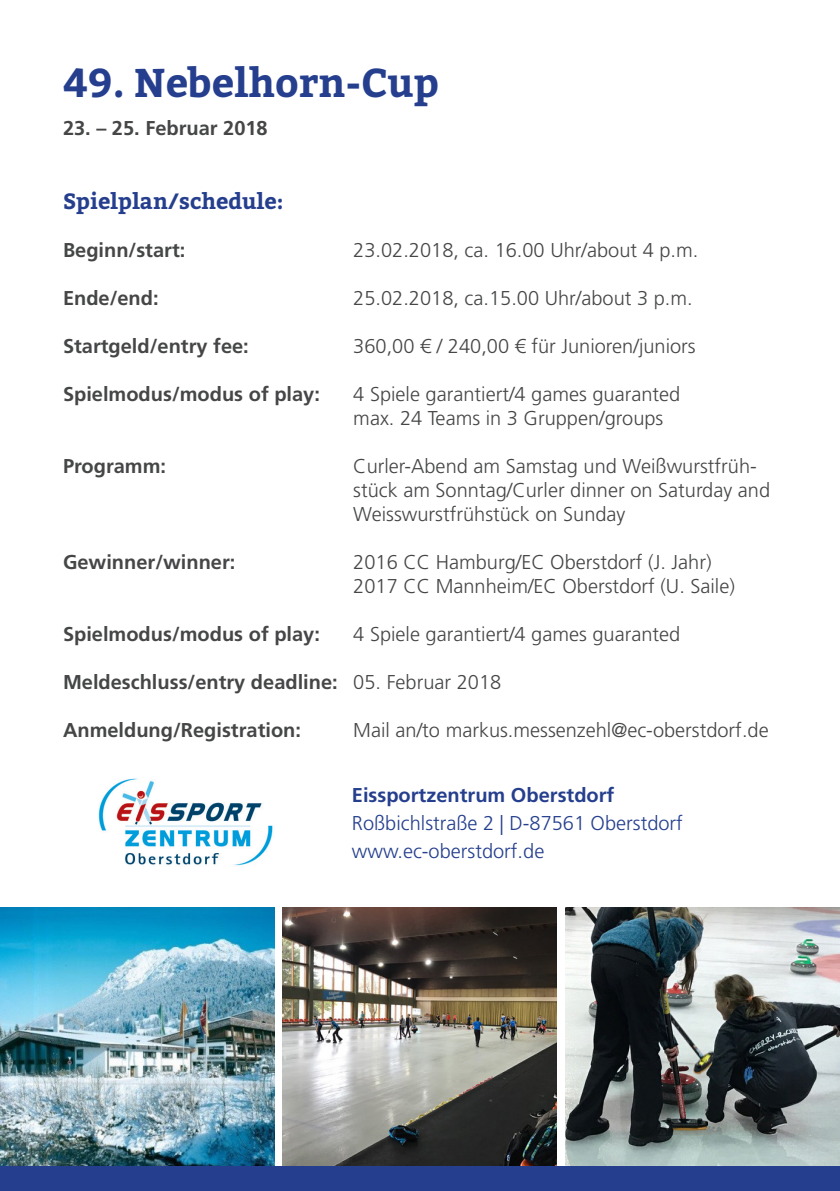
<style>
.page{position:relative;width:840px;height:1191px;background:#fff}
.page>*{position:absolute;margin:0;border:0;box-sizing:border-box;transform-origin:0 0}
.t1{font:700 40px "Bitter";color:#253f8e}
.t2{font:700 22px "Bitter";color:#253f8e}
.t3{font:300 20px/24px "Frutiger LT Std";color:#454647}
.t4{font:700 20px "Frutiger LT Std";color:#454647}
.t5{font:300 20px "Frutiger LT Std";color:#253f8e}
.t6{font:700 20px "Frutiger LT Std";color:#253f8e}
.s1{font-weight:300}
</style>
<div class="page">
<img style="left:0;top:907px;width:274px;height:259px">
<img style="left:283px;top:907px;width:273px;height:259px">
<img style="left:565px;top:907px;width:274px;height:259px">
<div style="left:0;top:1166px;width:839px;height:25px;background:#253f8e"></div>
<img style="left:98px;top:778px;width:175px;height:88px">
<p class="t1" style="left:63px;top:58px;width:377px">49. Nebelhorn-Cup</p>
<p class="t4" style="left:63px;top:116px;width:206px">23. – 25. Februar 2018</p>
<p class="t2" style="left:63px;top:188px;width:222px">Spielplan/schedule:</p>
<p class="t4" style="left:63px;top:238px;width:124px">Beginn/start:</p>
<p class="t3" style="left:353px;top:238px;width:346px">23.02.2018, ca. 16.00 Uhr/about 4 p.m.</p>
<p class="t4" style="left:63px;top:286px;width:97px">Ende/end:</p>
<p class="t3" style="left:353px;top:286px;width:341px">25.02.2018, ca.15.00 Uhr/about 3 p.m.</p>
<p class="t4" style="left:63px;top:334px;width:187px">Startgeld/entry fee:</p>
<p class="t3" style="left:353px;top:334px;width:344px">360,00 € / 240,00 € für Junioren/juniors</p>
<p class="t4" style="left:63px;top:382px;width:258px">Spielmodus/modus of play:</p>
<p class="t3" style="left:353px;top:382px;width:328px">4 Spiele garantiert/4 games guaranted max. 24 Teams in 3 Gruppen/groups</p>
<p class="t4" style="left:63px;top:454px;width:104px">Programm:</p>
<p class="t3" style="left:353px;top:454px;width:418px">Curler-Abend am Samstag und Weißwurstfrüh&shy;stück am Sonntag/Curler dinner on Saturday and<br>Weisswurstfrühstück on Sunday</p>
<p class="t4" style="left:63px;top:550px;width:174px">Gewinner/winner:</p>
<p class="t3" style="left:353px;top:550px;width:359px">2016 CC Hamburg/EC Oberstdorf (J. Jahr)</p>
<p class="t3" style="left:353px;top:574px;width:383px">2017 CC Mannheim/EC Oberstdorf (U. Saile)</p>
<p class="t4" style="left:63px;top:622px;width:258px">Spielmodus/modus of play:</p>
<p class="t3" style="left:353px;top:622px;width:328px">4 Spiele garantiert/4 games guaranted</p>
<p class="t4" style="left:63px;top:670px;width:439px">Meldeschluss/entry deadline: <span class="s1">05. Februar 2018</span></p>
<p class="t4" style="left:63px;top:718px;width:239px">Anmeldung/Registration:</p>
<p class="t3" style="left:353px;top:718px;width:416px">Mail an/to markus.messenzehl@ec-oberstdorf.de</p>
<p class="t6" style="left:351px;top:783px;width:264px">Eissportzentrum Oberstdorf</p>
<p class="t5" style="left:351px;top:811px;width:332px">Roßbichlstraße 2 | D-87561 Oberstdorf</p>
<p class="t5" style="left:351px;top:839px;width:194px">www.ec-oberstdorf.de</p>
</div>
